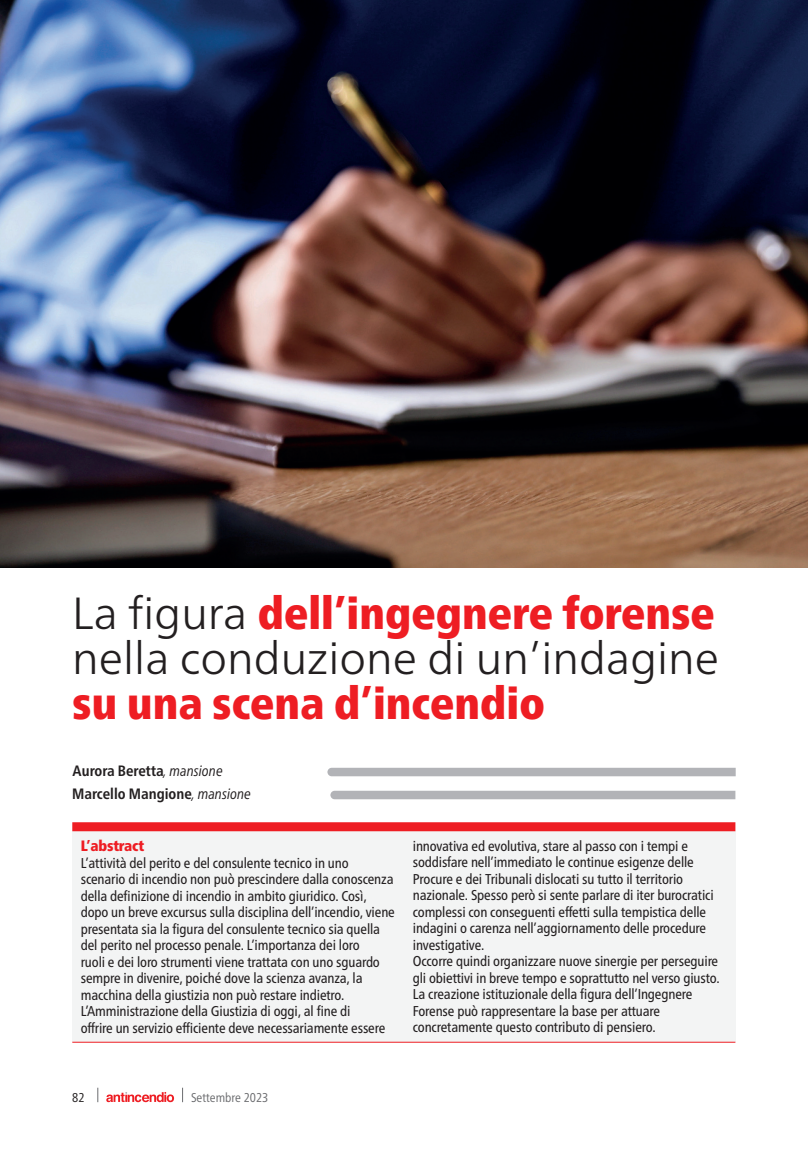
<style>
.page{position:relative;width:808px;height:1149px;background:#fff}
.page>*{position:absolute;margin:0;border:0;box-sizing:border-box;transform-origin:0 0}
.t1{font:300 45px/45px "Frutiger Neue LT Pro";color:#231f20}
.t2{font:900 condensed 45px "Frutiger Neue LT Pro";color:#ee1d23}
.t3{font:700 condensed 15px/23px "Frutiger Neue LT Pro";color:#231f20}
.t4{font:900 condensed 15px "Frutiger Neue LT Pro";letter-spacing:-.01em;color:#ee1d23}
.t5{font:condensed 14.25px/16.5px "Frutiger Neue LT Pro";letter-spacing:-.01em;color:#231f20}
.t6{font:condensed 12.75px "Frutiger Neue LT Pro";color:#6c6d70}
.t7{font:condensed 12.75px "Frutiger Neue LT Pro";color:#231f20}
.s1{font-weight:900;font-stretch:condensed;color:#ee1d23}
.s2{font-weight:400;font-style:italic}
</style>
<div class="page">
<img style="left:0;top:0;width:808px;height:567px">
<svg style="left:98px;top:1087px;width:1px;height:14px"></svg>
<svg style="left:182px;top:1087px;width:1px;height:14px"></svg>
<svg style="left:106px;top:1092px;width:68px;height:9px"></svg>
<svg style="left:327px;top:767px;width:409px;height:9px;background:#b8b9bd"></svg>
<svg style="left:330px;top:790px;width:405px;height:9px;background:#b8b9bd"></svg>
<div style="left:72px;top:831px;width:663px;height:210px;background:#f3f4f4"></div>
<hr style="left:72px;top:1041px;width:663px;height:1px;background:#ee1d23">
<div style="left:72px;top:822px;width:663px;height:9px;background:#ee1d23"></div>
<h1 class="t1" style="left:72px;top:590px;width:648px">La figura <span class="s1">dell’ingegnere forense </span>nella conduzione di un’indagine</h1>
<h1 class="t2" style="left:72px;top:676px;width:474px">su una scena d’incendio</h1>
<p class="t3" style="left:72px;top:759px;width:180px">Aurora Beretta<span class="s2">, mansione<br></span>Marcello Mangione<span class="s2">, mansione</span></p>
<p class="t4" style="left:81px;top:836px;width:65px">L’abstract</p>
<p class="t5" style="left:81px;top:854px;width:316px">L’attività del perito e del consulente tecnico in uno scenario di incendio non può prescindere dalla conoscenza della definizione di incendio in ambito giuridico. Così, dopo un breve excursus sulla disciplina dell’incendio, viene presentata sia la figura del consulente tecnico sia quella del perito nel processo penale. L’importanza dei loro<br>ruoli e dei loro strumenti viene trattata con uno sguardo sempre in divenire, poiché dove la scienza avanza, la macchina della giustizia non può restare indietro.<br>L’Amministrazione della Giustizia di oggi, al fine di<br>offrire un servizio efficiente deve necessariamente essere</p>
<p class="t5" style="left:413px;top:837px;width:308px">innovativa ed evolutiva, stare al passo con i tempi e soddisfare nell’immediato le continue esigenze delle Procure e dei Tribunali dislocati su tutto il territorio nazionale. Spesso però si sente parlare di iter burocratici complessi con conseguenti effetti sulla tempistica delle indagini o carenza nell’aggiornamento delle procedure investigative.<br>Occorre quindi organizzare nuove sinergie per perseguire gli obiettivi in breve tempo e soprattutto nel verso giusto.<br>La creazione istituzionale della figura dell’Ingegnere Forense può rappresentare la base per attuare concretamente questo contributo di pensiero.</p>
<p class="t7" style="left:72px;top:1089px;width:14px">82</p>
<p class="t6" style="left:191px;top:1089px;width:79px">Settembre 2023</p>
</div>
